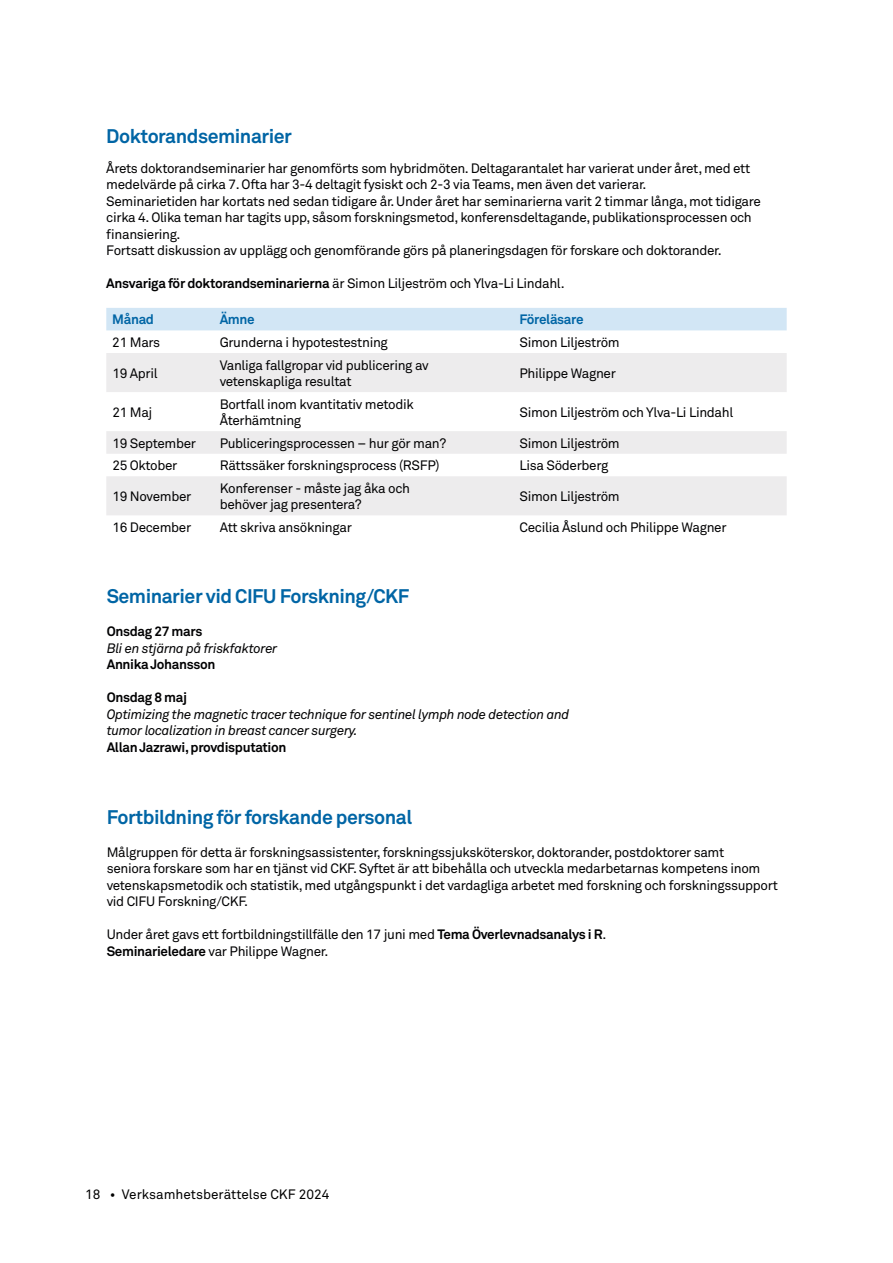
<style>
.page{position:relative;width:893px;height:1263px;background:#fff}
.page>*{position:absolute;margin:0;border:0;box-sizing:border-box;transform-origin:0 0}
.t1{font:700 19.5px "Akkurat Std";letter-spacing:-.025em;color:#0065a5}
.t2{font:13.5px/16.5px "Akkurat Std";letter-spacing:-.025em;color:#020203}
.t3{font:italic 13.5px/16.5px "Akkurat Std";letter-spacing:-.025em;color:#020203}
.t4{font:700 13.5px "Akkurat Std";letter-spacing:-.025em;color:#020203}
.t5{font:13.5px "Akkurat Std";color:#000}
.t6{font:700 13.5px "Akkurat Std";letter-spacing:-.025em;color:#0065a5}
.s1{font-weight:700}
</style>
<div class="page">
<div style="left:106px;top:308px;width:681px;height:22px;background:#d2e6f5"></div>
<svg style="left:106px;top:353px;width:681px;height:162px;fill:#edeced"></svg>
<h1 class="t1" style="left:106px;top:124px;width:187px">Doktorandseminarier</h1>
<p class="t2" style="left:106px;top:160px;width:656px">Årets doktorandseminarier har genomförts som hybridmöten. Deltagarantalet har varierat under året, med ett medelvärde på cirka 7. Ofta har 3-4 deltagit fysiskt och 2-3 via Teams, men även det varierar.<br>Seminarietiden har kortats ned sedan tidigare år. Under året har seminarierna varit 2 timmar långa, mot tidigare cirka 4. Olika teman har tagits upp, såsom forskningsmetod, konferensdeltagande, publikationsprocessen och finansiering.<br>Fortsatt diskussion av upplägg och genomförande görs på planeringsdagen för forskare och doktorander.</p>
<p class="t2" style="left:106px;top:275px;width:460px"><span class="s1">Ansvariga för doktorandseminarierna</span> är Simon Liljeström och Ylva-Li Lindahl.</p>
<p class="t6" style="left:112px;top:311px;width:43px">Månad</p>
<p class="t6" style="left:220px;top:311px;width:37px">Ämne</p>
<p class="t6" style="left:519px;top:311px;width:66px">Föreläsare</p>
<p class="t2" style="left:112px;top:334px;width:49px">21 Mars</p>
<p class="t2" style="left:220px;top:334px;width:170px">Grunderna i hypotestestning</p>
<p class="t2" style="left:519px;top:334px;width:102px">Simon Liljeström</p>
<p class="t2" style="left:112px;top:365px;width:47px">19 April</p>
<p class="t2" style="left:220px;top:357px;width:210px">Vanliga fallgropar vid publicering av vetenskapliga resultat</p>
<p class="t2" style="left:519px;top:365px;width:98px">Philippe Wagner</p>
<p class="t2" style="left:112px;top:404px;width:42px">21 Maj</p>
<p class="t2" style="left:220px;top:396px;width:196px">Bortfall inom kvantitativ metodik<br>Återhämtning</p>
<p class="t2" style="left:519px;top:404px;width:215px">Simon Liljeström och Ylva-Li Lindahl</p>
<p class="t2" style="left:112px;top:435px;width:85px">19 September</p>
<p class="t2" style="left:220px;top:435px;width:228px">Publiceringsprocessen – hur gör man?</p>
<p class="t2" style="left:519px;top:435px;width:102px">Simon Liljeström</p>
<p class="t2" style="left:112px;top:457px;width:67px">25 Oktober</p>
<p class="t2" style="left:220px;top:457px;width:221px">Rättssäker forskningsprocess (RSFP)</p>
<p class="t2" style="left:519px;top:457px;width:90px">Lisa Söderberg</p>
<p class="t2" style="left:112px;top:488px;width:80px">19 November</p>
<p class="t2" style="left:220px;top:480px;width:192px">Konferenser - måste jag åka och behöver jag presentera?</p>
<p class="t2" style="left:520px;top:488px;width:102px">Simon Liljeström</p>
<p class="t2" style="left:112px;top:519px;width:80px">16 December</p>
<p class="t2" style="left:220px;top:519px;width:134px">Att skriva ansökningar</p>
<p class="t2" style="left:520px;top:519px;width:208px">Cecilia Åslund och Philippe Wagner</p>
<h1 class="t1" style="left:107px;top:584px;width:304px">Seminarier vid CIFU Forskning/CKF</h1>
<p class="t4" style="left:107px;top:623px;width:97px">Onsdag 27 mars</p>
<p class="t3" style="left:107px;top:640px;width:172px">Bli en stjärna på friskfaktorer</p>
<p class="t4" style="left:107px;top:656px;width:110px">Annika Johansson</p>
<p class="t4" style="left:107px;top:689px;width:82px">Onsdag 8 maj</p>
<p class="t3" style="left:107px;top:706px;width:464px">Optimizing the magnetic tracer technique for sentinel lymph node detection and tumor localization in breast cancer surgery.</p>
<p class="t4" style="left:107px;top:739px;width:181px">Allan Jazrawi, provdisputation</p>
<h1 class="t1" style="left:107px;top:805px;width:307px">Fortbildning för forskande personal</h1>
<p class="t2" style="left:107px;top:844px;width:673px">Målgruppen för detta är forskningsassistenter, forskningssjuksköterskor, doktorander, postdoktorer samt<br>seniora forskare som har en tjänst vid CKF. Syftet är att bibehålla och utveckla medarbetarnas kompetens inom vetenskapsmetodik och statistik, med utgångspunkt i det vardagliga arbetet med forskning och forskningssupport vid CIFU Forskning/CKF.</p>
<p class="t2" style="left:107px;top:926px;width:501px">Under året gavs ett fortbildningstillfälle den 17 juni med <span class="s1">Tema Överlevnadsanalys i R</span>.<br><span class="s1">Seminarieledare</span> var Philippe Wagner.</p>
<p class="t5" style="left:85px;top:1186px;width:246px">18 • Verksamhetsberättelse CKF 2024</p>
</div>
